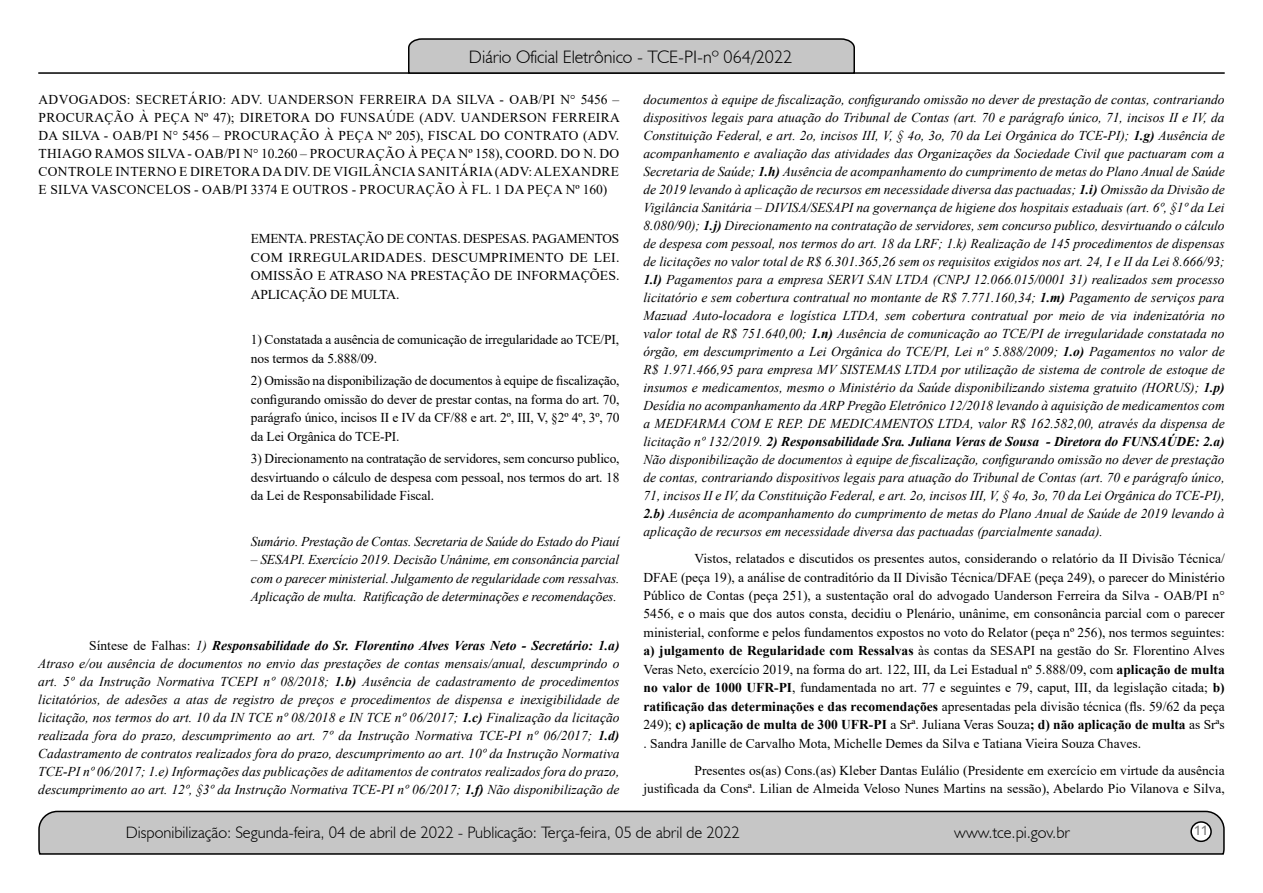
<style>
.page{position:relative;width:1263px;height:893px;background:#fff}
.page>*{position:absolute;margin:0;border:0;box-sizing:border-box;transform-origin:0 0}
.t1{font:300 18px "Humanist 521 BT";color:#000}
.t2{font:300 16.5px "Humanist 521 BT";color:#000}
.t3{font:15px "Estrangelo Edessa";color:#808080}
.t4{font:italic 13.5px/18px "Times New Roman";letter-spacing:-.01em;color:#000;text-align:justify}
.t5{font:13.5px/18.5px "Times New Roman";color:#000;text-align:justify}
.s1{font-style:normal}
.s2{font-weight:700}
</style>
<div class="page">
<svg style="left:38px;top:810px;width:1187px;height:45px;background:#b9b9b9"></svg>
<div style="left:1191px;top:822px;width:20px;height:19px;background:#fff;border-radius:50%"></div>
<div style="left:1190px;top:821px;width:22px;height:21px;border:2px solid #000;border-radius:50%"></div>
<hr style="left:38px;top:72px;width:1187px;height:2px;background:#000">
<svg style="left:407px;top:38px;width:449px;height:36px;background:#b4b4b4"></svg>
<h1 class="t1" style="left:469px;top:46px;width:325px">Diário Oficial Eletrônico - TCE-PI-nº 064/2022</h1>
<p class="t5" style="left:39px;top:90px;width:583px;line-height:18px">ADVOGADOS: SECRETÁRIO: ADV. UANDERSON FERREIRA DA SILVA - OAB/PI N° 5456 – PROCURAÇÃO À PEÇA Nº 47); DIRETORA DO FUNSAÚDE (ADV. UANDERSON FERREIRA DA SILVA - OAB/PI N° 5456 – PROCURAÇÃO À PEÇA Nº 205), FISCAL DO CONTRATO (ADV.<br>THIAGO RAMOS SILVA - OAB/PI N° 10.260 – PROCURAÇÃO À PEÇA Nº 158), COORD. DO N. DO CONTROLE INTERNO E DIRETORA DA DIV. DE VIGILÂNCIA SANITÁRIA (ADV: ALEXANDRE E SILVA VASCONCELOS - OAB/PI 3374 E OUTROS - PROCURAÇÃO À FL. 1 DA PEÇA Nº 160)</p>
<p class="t5" style="left:251px;top:229px;width:370px">EMENTA. PRESTAÇÃO DE CONTAS. DESPESAS. PAGAMENTOS COM IRREGULARIDADES. DESCUMPRIMENTO DE LEI.<br>OMISSÃO E ATRASO NA PRESTAÇÃO DE INFORMAÇÕES.<br>APLICAÇÃO DE MULTA.</p>
<p class="t5" style="left:251px;top:330px;width:370px">1) Constatada a ausência de comunicação de irregularidade ao TCE/PI, nos termos da 5.888/09.</p>
<p class="t5" style="left:251px;top:371px;width:370px">2) Omissão na disponibilização de documentos à equipe de fiscalização, configurando omissão do dever de prestar contas, na forma do art. 70, parágrafo único, incisos II e IV da CF/88 e art. 2º, III, V, §2º 4º, 3º, 70 da Lei Orgânica do TCE-PI.</p>
<p class="t5" style="left:251px;top:449px;width:370px">3) Direcionamento na contratação de servidores, sem concurso publico, desvirtuando o cálculo de despesa com pessoal, nos termos do art. 18 da Lei de Responsabilidade Fiscal.</p>
<p class="t4" style="left:251px;top:532px;width:370px">Sumário. Prestação de Contas. Secretaria de Saúde do Estado do Piauí</p>
<p class="t4" style="left:251px;top:550px;width:370px;line-height:18.5px">– SESAPI. Exercício 2019. Decisão Unânime, em consonância parcial com o parecer ministerial. Julgamento de regularidade com ressalvas.<br>Aplicação de multa. Ratificação de determinações e recomendações.</p>
<p class="t4" style="left:38px;top:636px;width:583px;text-indent:51px"><span class="s1">Síntese de Falhas:</span> 1) <span class="s2">Responsabilidade do Sr. Florentino Alves Veras Neto - Secretário: 1.a)<br></span>Atraso e/ou ausência de documentos no envio das prestações de contas mensais/anual, descumprindo o art. 5º da Instrução Normativa TCEPI nº 08/2018; <span class="s2">1.b)</span> Ausência de cadastramento de procedimentos licitatórios, de adesões a atas de registro de preços e procedimentos de dispensa e inexigibilidade de licitação, nos termos do art. 10 da IN TCE nº 08/2018 e IN TCE nº 06/2017; <span class="s2">1.c)</span> Finalização da licitação realizada fora do prazo, descumprimento ao art. 7º da Instrução Normativa TCE-PI nº 06/2017; <span class="s2">1.d)<br></span>Cadastramento de contratos realizados fora do prazo, descumprimento ao art. 10º da Instrução Normativa TCE-PI nº 06/2017; 1.e) Informações das publicações de aditamentos de contratos realizados fora do prazo, descumprimento ao art. 12º, §3º da Instrução Normativa TCE-PI nº 06/2017; <span class="s2">1.f)</span> Não disponibilização de</p>
<p class="t4" style="left:643px;top:90px;width:583px">documentos à equipe de fiscalização, configurando omissão no dever de prestação de contas, contrariando dispositivos legais para atuação do Tribunal de Contas (art. 70 e parágrafo único, 71, incisos II e IV, da Constituição Federal, e art. 2o, incisos III, V, § 4o, 3o, 70 da Lei Orgânica do TCE-PI); <span class="s2">1.g)</span> Ausência de acompanhamento e avaliação das atividades das Organizações da Sociedade Civil que pactuaram com a Secretaria de Saúde; <span class="s2">1.h)</span> Ausência de acompanhamento do cumprimento de metas do Plano Anual de Saúde de 2019 levando à aplicação de recursos em necessidade diversa das pactuadas; <span class="s2">1.i)</span> Omissão da Divisão de Vigilância Sanitária – DIVISA/SESAPI na governança de higiene dos hospitais estaduais (art. 6º, §1º da Lei 8.080/90); <span class="s2">1.j)</span> Direcionamento na contratação de servidores, sem concurso publico, desvirtuando o cálculo de despesa com pessoal, nos termos do art. 18 da LRF; 1.k) Realização de 145 procedimentos de dispensas de licitações no valor total de R$ 6.301.365,26 sem os requisitos exigidos nos art. 24, I e II da Lei 8.666/93; <span class="s2">1.l)</span> Pagamentos para a empresa SERVI SAN LTDA (CNPJ 12.066.015/0001 31) realizados sem processo licitatório e sem cobertura contratual no montante de R$ 7.771.160,34; <span class="s2">1.m)</span> Pagamento de serviços para Mazuad Auto-locadora e logística LTDA, sem cobertura contratual por meio de via indenizatória no valor total de R$ 751.640,00; <span class="s2">1.n)</span> Ausência de comunicação ao TCE/PI de irregularidade constatada no órgão, em descumprimento a Lei Orgânica do TCE/PI, Lei nº 5.888/2009; <span class="s2">1.o)</span> Pagamentos no valor de R$ 1.971.466,95 para empresa MV SISTEMAS LTDA por utilização de sistema de controle de estoque de insumos e medicamentos, mesmo o Ministério da Saúde disponibilizando sistema gratuito (HORUS); <span class="s2">1.p)<br></span>Desídia no acompanhamento da ARP Pregão Eletrônico 12/2018 levando à aquisição de medicamentos com a MEDFARMA COM E REP. DE MEDICAMENTOS LTDA, valor R$ 162.582,00, através da dispensa de licitação nº 132/2019. <span class="s2">2) Responsabilidade Sra. Juliana Veras de Sousa - Diretora do FUNSAÚDE: 2.a)<br></span>Não disponibilização de documentos à equipe de fiscalização, configurando omissão no dever de prestação de contas, contrariando dispositivos legais para atuação do Tribunal de Contas (art. 70 e parágrafo único, 71, incisos II e IV, da Constituição Federal, e art. 2o, incisos III, V, § 4o, 3o, 70 da Lei Orgânica do TCE-PI), <span class="s2">2.b)</span> Ausência de acompanhamento do cumprimento de metas do Plano Anual de Saúde de 2019 levando à aplicação de recursos em necessidade diversa das pactuadas (parcialmente sanada).</p>
<p class="t5" style="left:643px;top:549px;width:583px;text-indent:51px">Vistos, relatados e discutidos os presentes autos, considerando o relatório da II Divisão Técnica/ DFAE (peça 19), a análise de contraditório da II Divisão Técnica/DFAE (peça 249), o parecer do Ministério Público de Contas (peça 251), a sustentação oral do advogado Uanderson Ferreira da Silva - OAB/PI n° 5456, e o mais que dos autos consta, decidiu o Plenário, unânime, em consonância parcial com o parecer ministerial, conforme e pelos fundamentos expostos no voto do Relator (peça nº 256), nos termos seguintes: <span class="s2">a) julgamento de Regularidade com Ressalvas</span> às contas da SESAPI na gestão do Sr. Florentino Alves Veras Neto, exercício 2019, na forma do art. 122, III, da Lei Estadual nº 5.888/09, com <span class="s2">aplicação de multa no valor de 1000 UFR-PI</span>, fundamentada no art. 77 e seguintes e 79, caput, III, da legislação citada; <span class="s2">b) ratificação das determinações e das recomendações</span> apresentadas pela divisão técnica (fls. 59/62 da peça 249); <span class="s2">c) aplicação de multa de 300 UFR-PI</span> a Srª. Juliana Veras Souza<span class="s2">; d) não aplicação de multa</span> as Srªs . Sandra Janille de Carvalho Mota, Michelle Demes da Silva e Tatiana Vieira Souza Chaves.</p>
<p class="t5" style="left:643px;top:761px;width:583px;line-height:18px;text-align:right">Presentes os(as) Cons.(as) Kleber Dantas Eulálio (Presidente em exercício em virtude da ausência justificada da Consª. Lilian de Almeida Veloso Nunes Martins na sessão), Abelardo Pio Vilanova e Silva,</p>
<p class="t2" style="left:126px;top:822px;width:616px">Disponibilização: Segunda-feira, 04 de abril de 2022 - Publicação: Terça-feira, 05 de abril de 2022</p>
<p class="t2" style="left:954px;top:822px;width:117px">www.tce.pi.gov.br</p>
<p class="t3" style="left:1194px;top:823px;width:16px">11</p>
</div>
